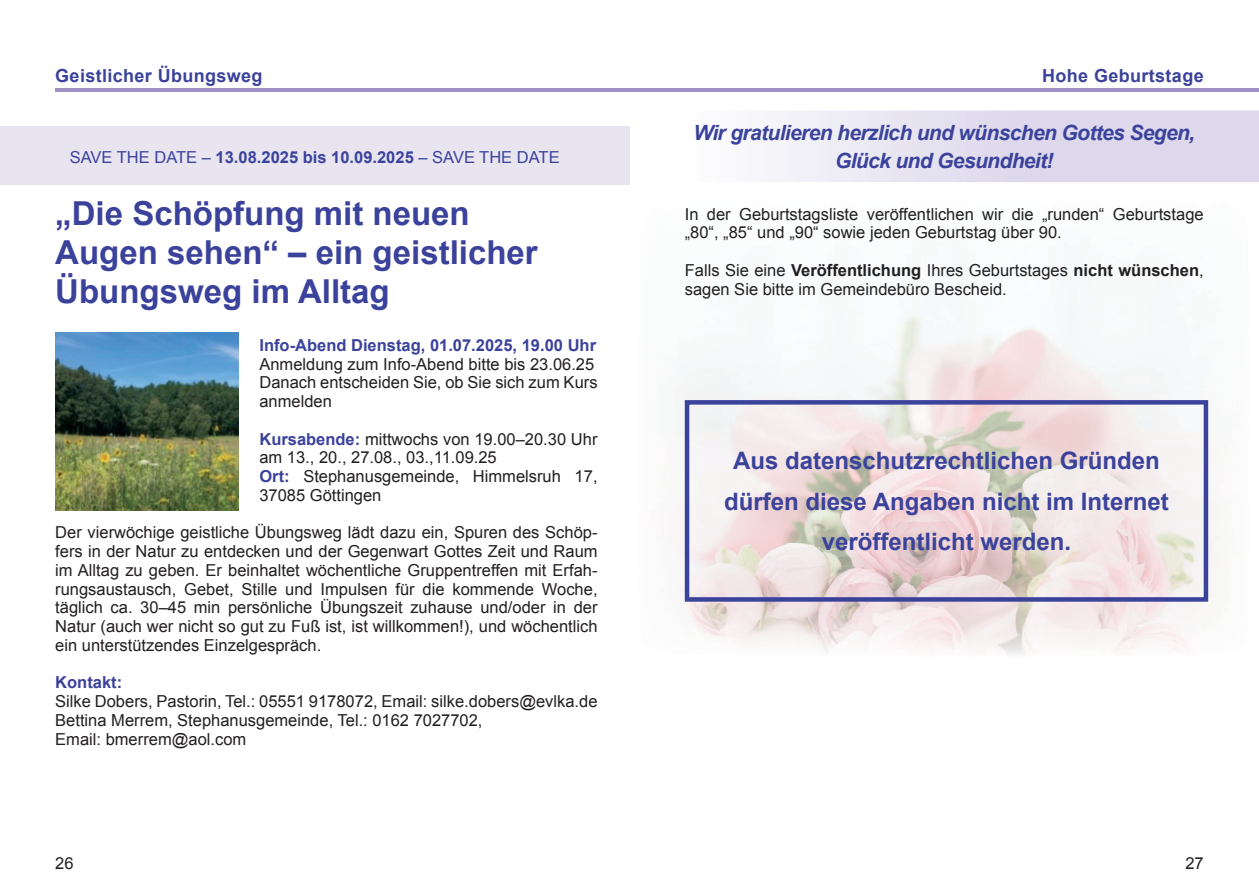
<style>
.page{position:relative;width:1259px;height:893px;background:#fff}
.page>*{position:absolute;margin:0;border:0;box-sizing:border-box;transform-origin:0 0}
.t1{font:700 33px/39px "Arial";color:#3b429b}
.t2{font:700 24px/40.5px "Arial";color:#3b429b;text-align:center}
.t3{font:italic 700 21px/28.5px "Arial";letter-spacing:-.03em;color:#3b429b;text-align:center}
.t4{font:700 18px "Arial";letter-spacing:.02em;color:#3b429b}
.t5{font:16.5px/18.8px "Arial";color:#231f20}
.t6{font:16.5px "Arial";color:#3b429b}
.t7{font:700 16.5px "Arial";color:#3b429b}
.t8{font:16.5px "Arial";color:#231f20}
.s1{font-weight:700}
.s2{font-weight:700;color:#3b429b}
</style>
<div class="page">
<hr style="left:685px;top:88px;width:574px;height:3px;background:#9f91c5">
<img style="left:673px;top:259px;width:546px;height:396px">
<svg style="left:629px;top:111px;width:630px;height:71px"></svg>
<div style="left:0;top:126px;width:629px;height:58px;background:#e8e5f1"></div>
<img style="left:55px;top:332px;width:183px;height:178px">
<svg style="left:685px;top:400px;width:523px;height:202px"></svg>
<hr style="left:629px;top:88px;width:574px;height:3px;background:#9f91c5">
<hr style="left:55px;top:88px;width:574px;height:3px;background:#9f91c5">
<p class="t4" style="left:55px;top:64px;width:209px">Geistlicher Übungsweg</p>
<p class="t6" style="left:70px;top:147px;width:491px">SAVE THE DATE – <span class="s1">13.08.2025 bis 10.09.2025</span> – SAVE THE DATE</p>
<h1 class="t1" style="left:55px;top:195px;width:484px">„Die Schöpfung mit neuen<br>Augen sehen“ – ein geistlicher<br>Übungsweg im Alltag</h1>
<p class="t7" style="left:259px;top:334px;width:338px">Info-Abend Dienstag, 01.07.2025, 19.00 Uhr</p>
<p class="t5" style="left:259px;top:355px;width:340px">Anmeldung zum Info-Abend bitte bis 23.06.25<br>Danach entscheiden Sie, ob Sie sich zum Kurs anmelden</p>
<p class="t5" style="left:259px;top:430px;width:340px"><span class="s2">Kursabende:</span> mittwochs von 19.00–20.30 Uhr am 13., 20., 27.08., 03.,11.09.25<br><span class="s2">Ort:</span> Stephanusgemeinde, Himmelsruh 17, 37085 Göttingen</p>
<p class="t5" style="left:55px;top:523px;width:544px;text-align:justify">Der vierwöchige geistliche Übungsweg lädt dazu ein, Spuren des Schöp&shy;fers in der Natur zu entdecken und der Gegenwart Gottes Zeit und Raum im Alltag zu geben. Er beinhaltet wöchentliche Gruppentreffen mit Erfah&shy;rungsaustausch, Gebet, Stille und Impulsen für die kommende Woche, täglich ca. 30–45 min persönliche Übungszeit zuhause und/oder in der Natur (auch wer nicht so gut zu Fuß ist, ist willkommen!), und wöchentlich ein unterstützendes Einzelgespräch.</p>
<p class="t7" style="left:55px;top:672px;width:68px">Kontakt:</p>
<p class="t5" style="left:55px;top:692px;width:544px">Silke Dobers, Pastorin, Tel.: 05551 9178072, Email: silke.dobers@evlka.de<br>Bettina Merrem, Stephanusgemeinde, Tel.: 0162 7027702,<br>Email: bmerrem@aol.com</p>
<p class="t4" style="left:1042px;top:64px;width:163px">Hohe Geburtstage</p>
<p class="t3" style="left:693px;top:119px;width:503px">Wir gratulieren herzlich und wünschen Gottes Segen,<br>Glück und Gesundheit!</p>
<p class="t5" style="left:685px;top:205px;width:520px">In der Geburtstagsliste veröffentlichen wir die „runden“ Geburtstage „80“, „85“ und „90“ sowie jeden Geburtstag über 90.</p>
<p class="t5" style="left:685px;top:261px;width:520px">Falls Sie eine <span class="s1">Veröffentlichung</span> Ihres Geburtstages <span class="s1">nicht wünschen</span>, sagen Sie bitte im Gemeindebüro Bescheid.</p>
<h2 class="t2" style="left:724px;top:441px;width:446px">Aus datenschutzrechtlichen Gründen dürfen diese Angaben nicht im Internet veröffentlicht werden.</h2>
<p class="t8" style="left:55px;top:853px;width:20px">26</p>
<p class="t8" style="left:1185px;top:853px;width:20px">27</p>
</div>
